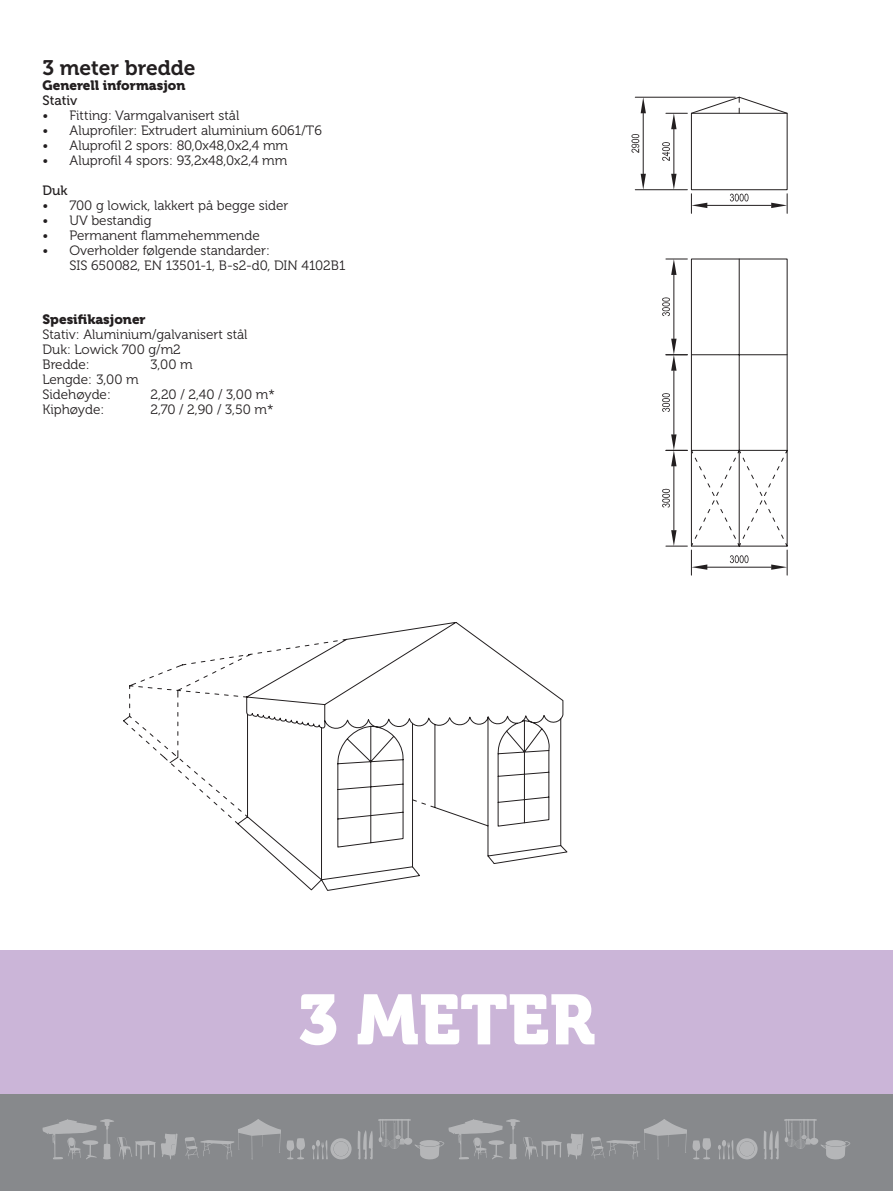
<style>
.page{position:relative;width:893px;height:1191px;background:#fff}
.page>*{position:absolute;margin:0;border:0;box-sizing:border-box;transform-origin:0 0}
.t1{font:70.2px "Museo 900";color:#fff}
.t2{font:21px "Museo 700";color:#231f20}
.t3{font:13.5px/15px "Museo 300";color:#231f20}
.t4{font:13.5px "Museo 900";color:#231f20}
.t5{font:13.5px "Museo 500";color:#231f20}
</style>
<div class="page">
<div style="left:0;top:950px;width:893px;height:161px;background:#cbb5d8"></div>
<div style="left:0;top:1094px;width:893px;height:97px;background:#87898c"></div>
<hr style="left:635px;top:97px;width:100px;height:1px;background:#231f20">
<hr style="left:635px;top:189px;width:52px;height:1px;background:#231f20">
<hr style="left:643px;top:113px;width:1px;height:61px;background:#231f20">
<svg style="left:641px;top:97px;width:5px;height:16px"></svg>
<svg style="left:641px;top:174px;width:5px;height:16px"></svg>
<svg style="left:631px;top:134px;width:8px;height:19px"></svg>
<svg style="left:662px;top:113px;width:126px;height:462px"></svg>
<svg style="left:691px;top:97px;width:96px;height:450px"></svg>
<svg style="left:123px;top:622px;width:444px;height:268px"></svg>
<svg style="left:185px;top:1119px;width:96px;height:40px"></svg>
<svg style="left:287px;top:1138px;width:18px;height:21px"></svg>
<svg style="left:312px;top:1138px;width:40px;height:21px"></svg>
<svg style="left:43px;top:1119px;width:134px;height:40px"></svg>
<svg style="left:591px;top:1119px;width:96px;height:40px"></svg>
<svg style="left:693px;top:1138px;width:18px;height:21px"></svg>
<svg style="left:764px;top:1119px;width:86px;height:40px"></svg>
<svg style="left:718px;top:1138px;width:40px;height:21px"></svg>
<svg style="left:358px;top:1119px;width:225px;height:40px"></svg>
<p class="t2" style="left:43px;top:56px;width:155px">3 meter bredde</p>
<p class="t4" style="left:43px;top:78px;width:144px">Generell informasjon</p>
<p class="t5" style="left:43px;top:93px;width:36px">Stativ</p>
<p class="t3" style="left:43px;top:108px;width:198px">• Fitting: Varmgalvanisert stål</p>
<p class="t3" style="left:43px;top:123px;width:281px">• Aluprofiler: Extrudert aluminium 6061/T6</p>
<p class="t3" style="left:43px;top:138px;width:247px">• Aluprofil 2 spors: 80,0x48,0x2,4 mm</p>
<p class="t3" style="left:43px;top:153px;width:246px">• Aluprofil 4 spors: 93,2x48,0x2,4 mm</p>
<p class="t5" style="left:43px;top:183px;width:27px">Duk</p>
<p class="t3" style="left:43px;top:198px;width:247px">• 700 g lowick, lakkert på begge sider</p>
<p class="t3" style="left:43px;top:213px;width:110px">• UV bestandig</p>
<p class="t3" style="left:43px;top:228px;width:219px">• Permanent flammehemmende</p>
<p class="t3" style="left:70px;top:243px;width:277px;text-indent:-27px">• Overholder følgende standarder:<br>SIS 650082, EN 13501-1, B-s2-d0, DIN 4102B1</p>
<p class="t4" style="left:43px;top:311px;width:105px">Spesifikasjoner</p>
<p class="t3" style="left:43px;top:327px;width:207px">Stativ: Aluminium/galvanisert stål</p>
<p class="t3" style="left:43px;top:342px;width:140px">Duk: Lowick 700 g/m2</p>
<p class="t3" style="left:43px;top:357px;width:49px">Bredde:</p>
<p class="t3" style="left:151px;top:357px;width:44px">3,00 m</p>
<p class="t3" style="left:43px;top:372px;width:98px">Lengde: 3,00 m</p>
<p class="t3" style="left:43px;top:387px;width:70px">Sidehøyde:</p>
<p class="t3" style="left:151px;top:387px;width:126px">2,20 / 2,40 / 3,00 m*</p>
<p class="t3" style="left:43px;top:402px;width:63px">Kiphøyde:</p>
<p class="t3" style="left:151px;top:402px;width:124px">2,70 / 2,90 / 3,50 m*</p>
<p class="t1" style="left:298px;top:980px;width:299px">3 METER</p>
</div>
